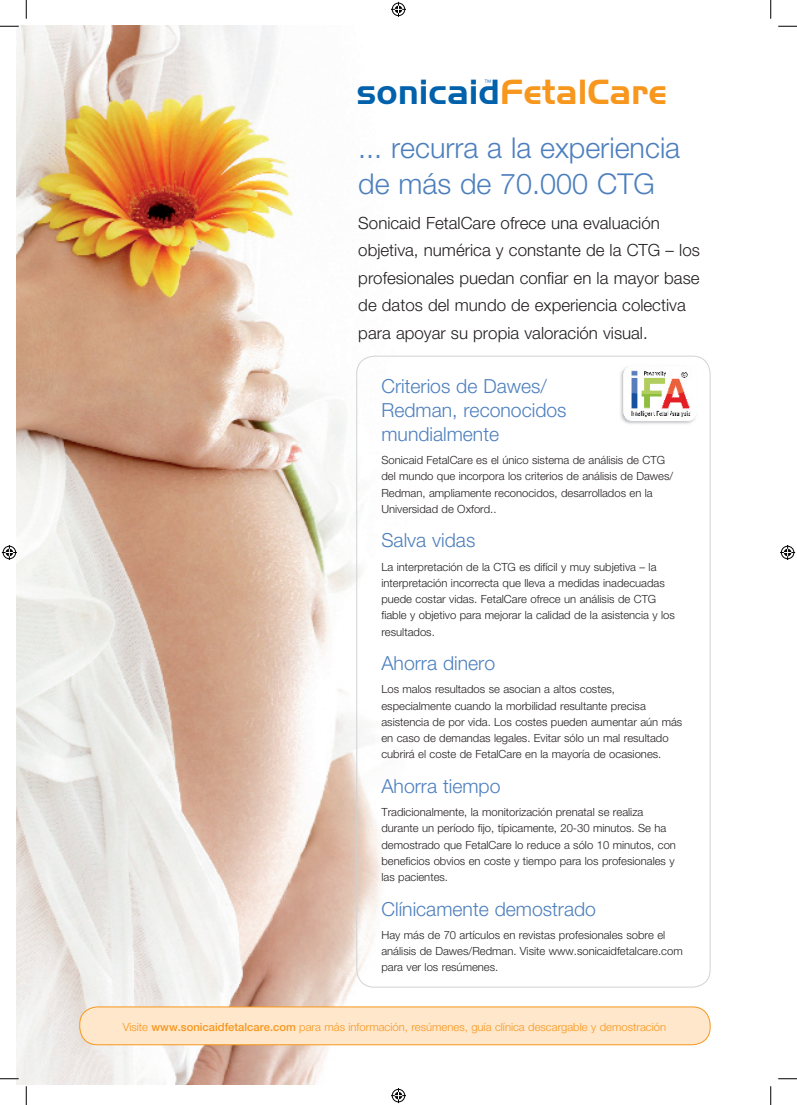
<style>
.page{position:relative;width:797px;height:1105px;background:#fff}
.page>*{position:absolute;margin:0;border:0;box-sizing:border-box;transform-origin:0 0}
.t1{font:700 36.5px "Handel Gothic LT";color:#f7971d}
.Subhead{font:300 28.75px/36.2px "Helvetica Neue";color:#4d7fbd}
.Subhead-2{font:300 19.38px/23.8px "Helvetica Neue";color:#4d7fbd}
.t2{font:300 16.88px/27.5px "Helvetica Neue";color:#231f20}
.Text{font:300 11.25px/16.2px "Helvetica Neue";color:#231f20}
.Text-2{font:300 11.25px "Helvetica Neue";color:#f7971d}
.t3{font:300 7.5px "Helvetica Neue";color:#0161aa}
.s1{color:#0161aa}
.s2{font-weight:500}
</style>
<div class="page">
<img style="left:17px;top:25px;width:694px;height:1060px">
<div style="left:80px;top:1007px;width:630px;height:38px;background:#fee7cb;border-radius:18px"></div>
<div style="left:79px;top:1007px;width:631px;height:38px;border:1px solid #f7971d;border-radius:18px"></div>
<img style="left:619px;top:363px;width:81px;height:63px">
<svg style="left:0;top:25px;width:19px;height:2px"></svg>
<svg style="left:778px;top:25px;width:19px;height:2px"></svg>
<svg style="left:0;top:1078px;width:19px;height:1px"></svg>
<svg style="left:778px;top:1078px;width:19px;height:1px"></svg>
<svg style="left:25px;top:0;width:2px;height:19px"></svg>
<svg style="left:25px;top:1086px;width:2px;height:19px"></svg>
<svg style="left:770px;top:0;width:1px;height:19px"></svg>
<svg style="left:770px;top:1086px;width:1px;height:19px"></svg>
<svg style="left:391px;top:2px;width:15px;height:15px"></svg>
<svg style="left:391px;top:1088px;width:15px;height:15px"></svg>
<svg style="left:2px;top:545px;width:15px;height:15px"></svg>
<svg style="left:780px;top:545px;width:15px;height:15px"></svg>
<p class="t1" style="left:356px;top:71px;width:312px"><span class="s1">sonicaid</span>FetalCare</p>
<p class="t3" style="left:484px;top:77px;width:9px">™</p>
<p class="Subhead" style="left:358px;top:129px;width:323px">... recurra a la experiencia de más de 70.000 CTG</p>
<p class="t2" style="left:358px;top:209px;width:343px">Sonicaid FetalCare ofrece una evaluación objetiva, numérica y constante de la CTG – los profesionales puedan confiar en la mayor base de datos del mundo de experiencia colectiva para apoyar su propia valoración visual.</p>
<p class="Subhead-2" style="left:381px;top:374px;width:187px">Criterios de Dawes/<br>Redman, reconocidos mundialmente</p>
<p class="Text" style="left:381px;top:452px;width:293px">Sonicaid FetalCare es el único sistema de análisis de CTG del mundo que incorpora los criterios de análisis de Dawes/ Redman, ampliamente reconocidos, desarrollados en la Universidad de Oxford..</p>
<p class="Subhead-2" style="left:381px;top:528px;width:95px">Salva vidas</p>
<p class="Text" style="left:381px;top:558px;width:295px">La interpretación de la CTG es difícil y muy subjetiva – la interpretación incorrecta que lleva a medidas inadecuadas puede costar vidas. FetalCare ofrece un análisis de CTG fiable y objetivo para mejorar la calidad de la asistencia y los resultados.</p>
<p class="Subhead-2" style="left:381px;top:651px;width:115px">Ahorra dinero</p>
<p class="Text" style="left:381px;top:681px;width:302px">Los malos resultados se asocian a altos costes, especialmente cuando la morbilidad resultante precisa asistencia de por vida. Los costes pueden aumentar aún más en caso de demandas legales. Evitar sólo un mal resultado cubrirá el coste de FetalCare en la mayoría de ocasiones.</p>
<p class="Subhead-2" style="left:381px;top:774px;width:120px">Ahorra tiempo</p>
<p class="Text" style="left:381px;top:804px;width:296px">Tradicionalmente, la monitorización prenatal se realiza durante un período fijo, típicamente, 20-30 minutos. Se ha demostrado que FetalCare lo reduce a sólo 10 minutos, con beneficios obvios en coste y tiempo para los profesionales y las pacientes.</p>
<p class="Subhead-2" style="left:381px;top:896px;width:216px">Clínicamente demostrado</p>
<p class="Text" style="left:381px;top:926px;width:303px">Hay más de 70 artículos en revistas profesionales sobre el análisis de Dawes/Redman. Visite www.sonicaidfetalcare.com para ver los resúmenes.</p>
<p class="Text-2" style="left:123px;top:1020px;width:545px">Visite <span class="s2">www.sonicaidfetalcare.com</span> para más información, resúmenes, guía clínica descargable y demostración</p>
</div>
